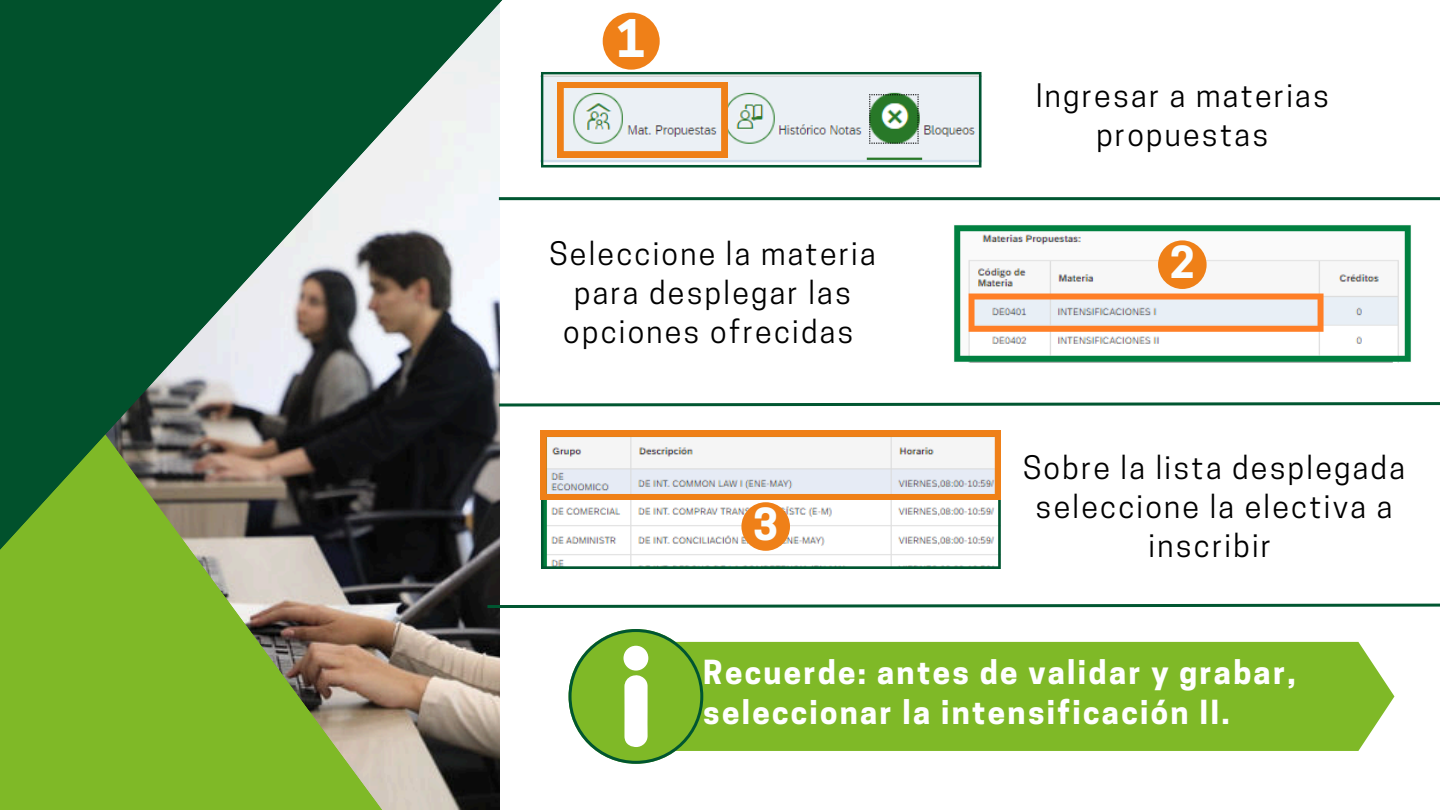
<style>
.page{position:relative;width:1440px;height:810px;background:#fff}
.page>*{position:absolute;margin:0;border:0;box-sizing:border-box;transform-origin:0 0}
.t1{font:700 48.6px "Cooper Hewitt";color:#fafeff}
.t2{font:700 41.4px "Cooper Hewitt";color:#fafeff}
.t3{font:700 31.1px/39.9px "Cooper Hewitt";letter-spacing:.075em;color:#fff}
.t4{font:30.4px/39px "Cooper Hewitt";letter-spacing:.075em;color:#000;text-align:center}
</style>
<div class="page">
<img style="left:401px;top:678px;width:98px;height:132px">
<svg style="left:0;top:678px;width:401px;height:132px;background:#86b438"></svg>
<svg style="left:0;top:0;width:512px;height:678px;background:#527756"></svg>
<svg style="left:541px;top:72px;width:440px;height:96px;background:#cbd1c5"></svg>
<div style="left:603px;top:13px;width:57px;height:57px;background:#ef8018;border-radius:50%"></div>
<img style="left:954px;top:225px;width:457px;height:138px">
<div style="left:1158px;top:240px;width:49px;height:49px;background:#ef8018;border-radius:50%"></div>
<svg style="left:541px;top:500px;width:460px;height:69px"></svg>
<svg style="left:541px;top:431px;width:460px;height:69px"></svg>
<div style="left:741px;top:502px;width:49px;height:49px;background:#ef8018;border-radius:50%"></div>
<div style="left:703px;top:642px;width:691px;height:109px;background:#7fb927"></div>
<svg style="left:569px;top:629px;width:134px;height:135px"></svg>
<hr style="left:499px;top:197px;width:941px;height:3px;background:#005631">
<svg style="left:496px;top:400px;width:944px;height:8px"></svg>
<svg style="left:484px;top:602px;width:956px;height:8px"></svg>
<h1 class="t1" style="left:617px;top:10px;width:31px">1</h1>
<p class="t4" style="left:549px;top:234px;width:328px">Seleccione la materia para desplegar las opciones ofrecidas</p>
<h2 class="t2" style="left:753px;top:500px;width:26px">3</h2>
<p class="t4" style="left:1036px;top:76px;width:295px">Ingresar a materias propuestas</p>
<h2 class="t2" style="left:1170px;top:238px;width:26px">2</h2>
<p class="t4" style="left:1023px;top:448px;width:383px">Sobre la lista desplegada seleccione la electiva a inscribir</p>
<p class="t3" style="left:703px;top:653px;width:594px">Recuerde: antes de validar y grabar, seleccionar la intensificación II.</p>
</div>
